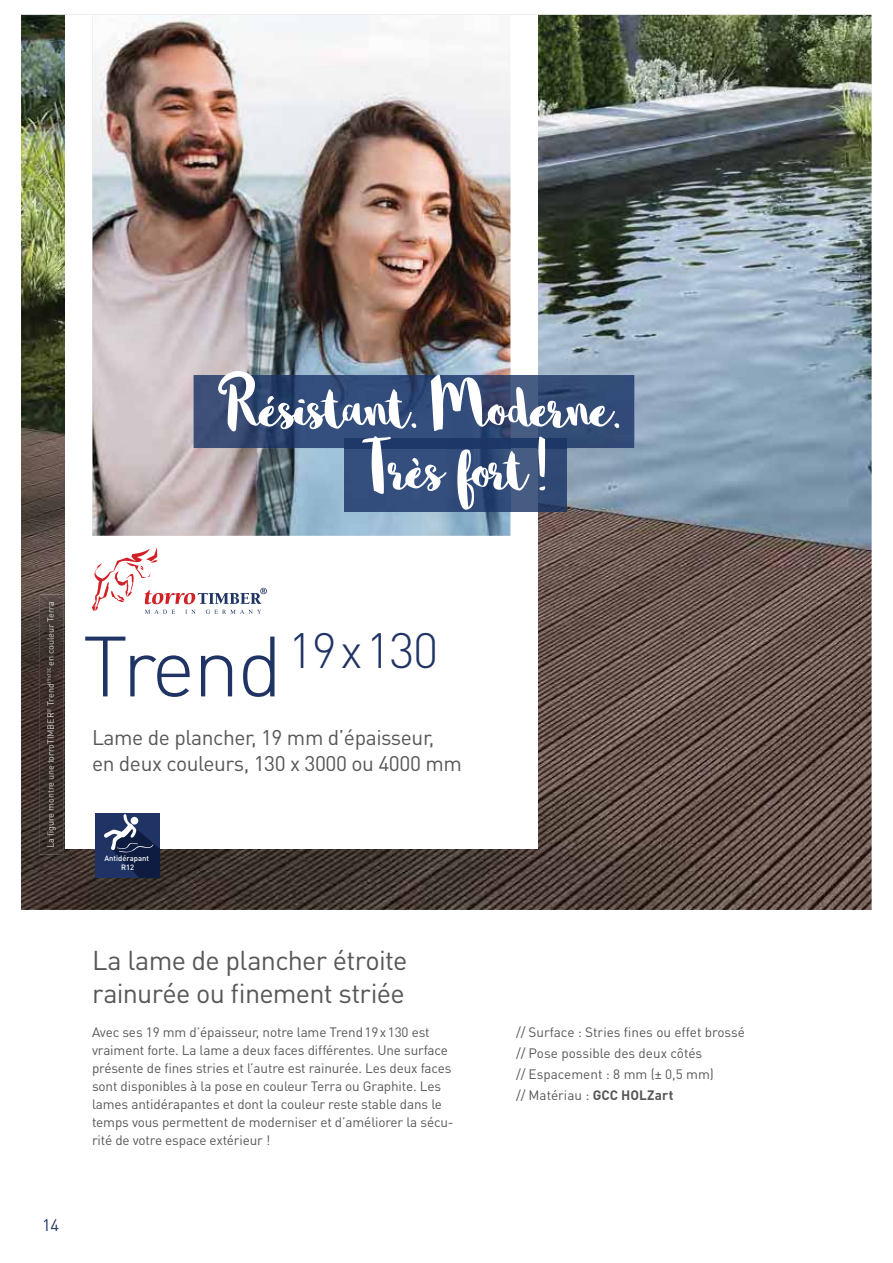
<style>
.page{position:relative;width:893px;height:1263px;background:#fff}
.page>*{position:absolute;margin:0;border:0;box-sizing:border-box;transform-origin:0 0}
.t1{font:77.25px/61.8px "Sophia";letter-spacing:-.08em;color:#fff}
.t2{font:300 48.9px "DIN Pro";letter-spacing:-.03em;color:#1f3364}
.t3{font:27px/32.4px "DIN Pro";letter-spacing:-.025em;color:#575757}
.t4{font:21px/25.2px "DIN Pro";letter-spacing:-.02em;color:#575757}
.t5{font:16.5px "DIN Pro";color:#1f3364}
.t6{font:13.5px/18px "DIN Pro";letter-spacing:-.01em;color:#575757}
.t7{font:9px "DIN Pro";letter-spacing:-.01em;color:#eae9e8}
.t8{font:500 7.65px/9.4px "DIN Pro";color:#fff;text-align:center}
.s1{color:#edebea}
.s2{color:#eeedec}
.s3{color:#edebeb}
.s4{color:#eae8e8}
.s5{color:#eeecec}
.s6{color:#edebec}
.s7{color:#ecebea}
.s8{color:#f2f1ef}
.s9{font-size:84px}
.s10{font-weight:700}
</style>
<div class="page">
<img style="left:21px;top:15px;width:850px;height:895px">
<div style="left:65px;top:15px;width:472px;height:833px;background:#fff"></div>
<div style="left:95px;top:813px;width:65px;height:65px;background:#1f3364"></div>
<svg style="left:104px;top:814px;width:56px;height:64px"></svg>
<img style="left:92px;top:15px;width:418px;height:521px">
<img style="left:40px;top:595px;width:23px;height:259px">
<img style="left:47px;top:713px;width:9px;height:134px">
<svg style="left:47px;top:708px;width:4px;height:4px"></svg>
<img style="left:47px;top:684px;width:7px;height:24px">
<img style="left:47px;top:668px;width:4px;height:15px">
<img style="left:47px;top:602px;width:7px;height:66px">
<img style="left:537px;top:448px;width:30px;height:63px">
<div style="left:510px;top:448px;width:27px;height:63px;background:#465c83"></div>
<img style="left:344px;top:448px;width:166px;height:63px">
<img style="left:537px;top:375px;width:97px;height:73px">
<div style="left:510px;top:375px;width:27px;height:63px;background:#465c83"></div>
<img style="left:194px;top:375px;width:316px;height:73px">
<div style="left:510px;top:438px;width:27px;height:10px;background:#203a6a"></div>
<svg style="left:92px;top:547px;width:175px;height:67px"></svg>
<h1 class="t1" style="left:360px;top:373px;width:262px;text-indent:-145px">Résistant. Moderne.<br>Très fort !</h1>
<p class="t7" style="left:47px;top:848px;width:248px;rotate:-90deg">La figure <span class="s1">mon</span>tre <span class="s2">une</span> torr<span class="s3">oTIM</span><span class="s1">BER</span><sup>®</sup> <span class="s4">Tre</span><span class="s5">nd</span><sup>19x130</sup> <span class="s6">en</span> <span class="s7">coul</span>eur <span class="s2">Terr</span><span class="s8">a</span></p>
<h2 class="t2" style="left:83px;top:634px;width:357px"><span class="s9">Trend</span>19x130</h2>
<h3 class="t4" style="left:92px;top:728px;width:371px">Lame de plancher, 19 mm d’épaisseur, en deux couleurs, 130 x 3000 ou 4000 mm</h3>
<p class="t8" style="left:104px;top:854px;width:46px">Antidérapant<br>R12</p>
<p class="t5" style="left:42px;top:1219px;width:18px">14</p>
<h3 class="t3" style="left:92px;top:948px;width:317px">La lame de plancher étroite rainurée ou finement striée</h3>
<p class="t6" style="left:92px;top:1025px;width:363px">Avec ses 19 mm d’épaisseur, notre lame Trend19x130 est vraiment forte. La lame a deux faces différentes. Une surface présente de fines stries et l’autre est rainurée. Les deux faces sont disponibles à la pose en couleur Terra ou Graphite. Les lames antidérapantes et dont la couleur reste stable dans le temps vous permettent de moderniser et d’améliorer la sécu&shy;rité de votre espace extérieur !</p>
<p class="t6" style="left:516px;top:1024px;width:230px;line-height:21px">// Surface : Stries fines ou effet brossé // Pose possible des deux côtés<br>// Espacement : 8 mm (± 0,5 mm)<br>// Matériau : <span class="s10">GCC HOLZart</span></p>
</div>
